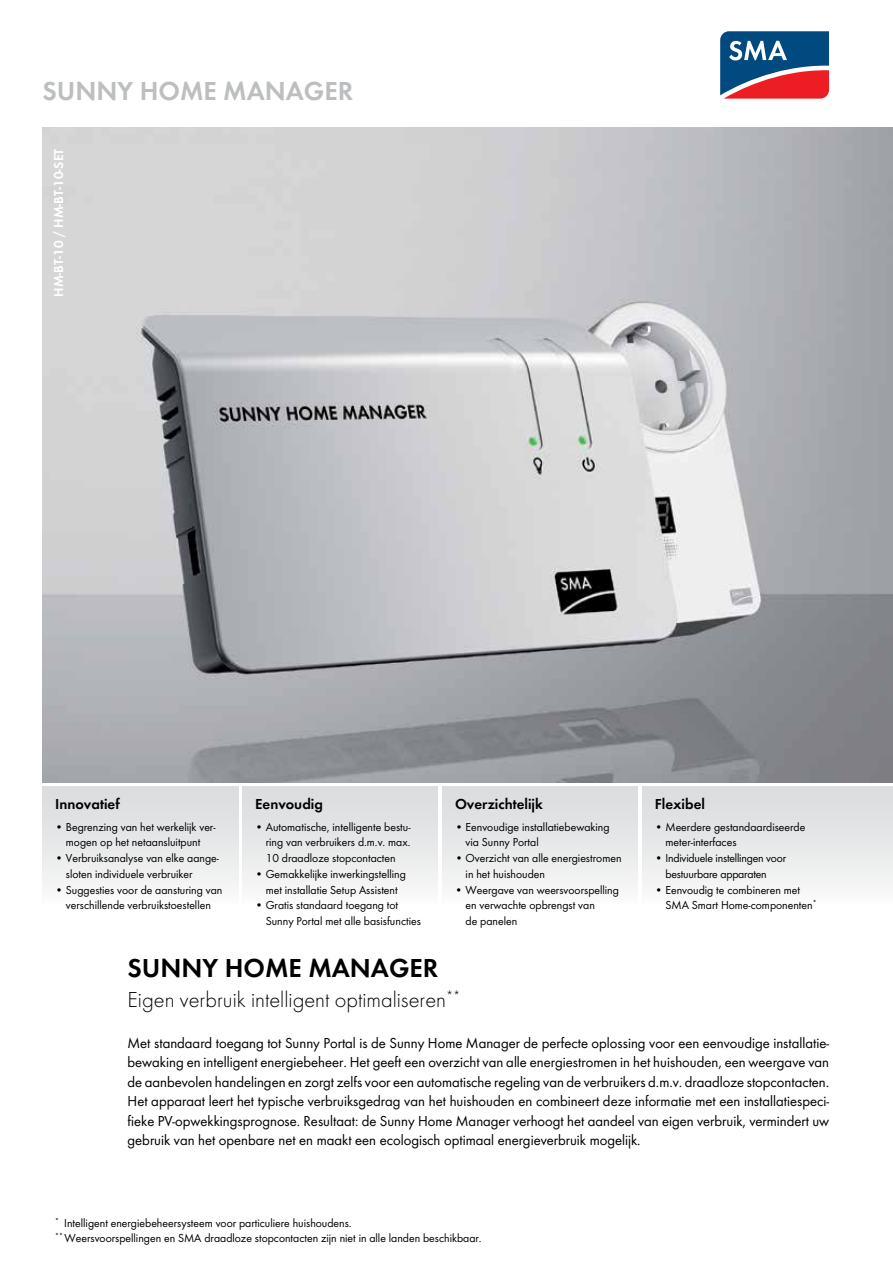
<style>
.page{position:relative;width:893px;height:1263px;background:#fff}
.page>*{position:absolute;margin:0;border:0;box-sizing:border-box;transform-origin:0 0}
.t1{font:600 27px "SMA Futura Global";color:#000}
.t2{font:600 27px "SMA Futura Global";color:#bcbec0}
.t3{font:22.5px "SMA Futura Global Light";color:#000}
.t4{font:15px/19.5px "SMA Futura Global";color:#000;text-align:justify}
.t5{font:600 15px "SMA Futura Global";color:#000}
.t6{font:600 13.5px "SMA Futura Global";color:#fff}
.t7{font:12px/15.8px "SMA Futura Global";color:#000}
</style>
<div class="page">
<svg style="left:720px;top:31px;width:109px;height:68px;background:#67597a"></svg>
<div style="left:43px;top:787px;width:195px;height:119px;background:linear-gradient(to bottom,#d8dadb,#fafafa)"></div>
<div style="left:242px;top:787px;width:196px;height:119px;background:linear-gradient(to bottom,#d8dadb,#fafafa)"></div>
<div style="left:442px;top:787px;width:196px;height:119px;background:linear-gradient(to bottom,#d8dadb,#fafafa)"></div>
<div style="left:642px;top:787px;width:251px;height:119px;background:linear-gradient(to bottom,#d8dadb,#fafafa)"></div>
<img style="left:43px;top:128px;width:850px;height:654px">
<h1 class="t2" style="left:43px;top:75px;width:34px">Sunny</h1>
<h1 class="t2" style="left:140px;top:75px;width:39px">Home</h1>
<h1 class="t2" style="left:223px;top:75px;width:43px">Manager</h1>
<p class="t6" style="left:51px;top:297px;width:148px;rotate:-90deg">HM-BT-10 / HM-BT-10-Set</p>
<p class="t5" style="left:55px;top:795px;width:66px">Innovatief</p>
<p class="t7" style="left:55px;top:819px;width:162px;text-align:center">• Begrenzing van het werkelijk ver&shy;mogen op het netaansluitpunt</p>
<p class="t7" style="left:66px;top:850px;width:155px;text-indent:-11px">• Verbruiksanalyse van elke aange&shy;sloten individuele verbruiker</p>
<p class="t7" style="left:55px;top:882px;width:169px;text-align:center">• Suggesties voor de aansturing van verschillende verbruikstoestellen</p>
<p class="t5" style="left:655px;top:795px;width:52px">Flexibel</p>
<p class="t7" style="left:665px;top:819px;width:141px;text-indent:-11px">• Meerdere gestandaardiseerde meter-interfaces</p>
<p class="t7" style="left:665px;top:850px;width:122px;text-indent:-11px">• Individuele instellingen voor bestuurbare apparaten</p>
<p class="t7" style="left:665px;top:882px;width:152px;text-indent:-11px">• Eenvoudig te combineren met<br>SMA Smart Home-componenten<sup>*</sup></p>
<p class="t5" style="left:455px;top:795px;width:89px">Overzichtelijk</p>
<p class="t7" style="left:466px;top:819px;width:145px;text-indent:-11px">• Eenvoudige installatiebewaking via Sunny Portal</p>
<p class="t7" style="left:466px;top:850px;width:157px;text-indent:-11px">• Overzicht van alle energiestromen in het huishouden</p>
<p class="t7" style="left:466px;top:882px;width:155px;text-indent:-11px">• Weergave van weersvoorspelling en verwachte opbrengst van<br>de panelen</p>
<p class="t5" style="left:255px;top:795px;width:69px">Eenvoudig</p>
<p class="t7" style="left:266px;top:819px;width:146px;text-align:justify;text-indent:-11px">• Automatische, intelligente bestu&shy;ring van verbruikers d.m.v. max.<br>10 draadloze stopcontacten</p>
<p class="t7" style="left:255px;top:866px;width:152px;text-align:center">• Gemakkelijke inwerkingstelling met installatie Setup Assistent</p>
<p class="t7" style="left:266px;top:897px;width:157px;text-indent:-11px">• Gratis standaard toegang tot<br>Sunny Portal met alle basisfuncties</p>
<h1 class="t1" style="left:128px;top:952px;width:312px">SUNNY HOME MANAGER</h1>
<h2 class="t3" style="left:128px;top:986px;width:334px">Eigen verbruik intelligent optimaliseren<sup>**</sup></h2>
<p class="t4" style="left:128px;top:1033px;width:703px">Met standaard toegang tot Sunny Portal is de Sunny Home Manager de perfecte oplossing voor een eenvoudige installatie&shy;bewaking en intelligent energiebeheer. Het geeft een overzicht van alle energiestromen in het huishouden, een weergave van de aanbevolen handelingen en zorgt zelfs voor een automatische regeling van de verbruikers d.m.v. draadloze stopcontacten.<br>Het apparaat leert het typische verbruiksgedrag van het huishouden en combineert deze informatie met een installatiespeci&shy;fieke PV-opwekkingsprognose. Resultaat: de Sunny Home Manager verhoogt het aandeel van eigen verbruik, vermindert uw gebruik van het openbare net en maakt een ecologisch optimaal energieverbruik mogelijk.</p>
<p class="t7" style="left:55px;top:1216px;width:428px;line-height:14.4px"><sup>*</sup> Intelligent energiebeheersysteem voor particuliere huishoudens.<br><sup>**</sup> Weersvoorspellingen en SMA draadloze stopcontacten zijn niet in alle landen beschikbaar.</p>
</div>
